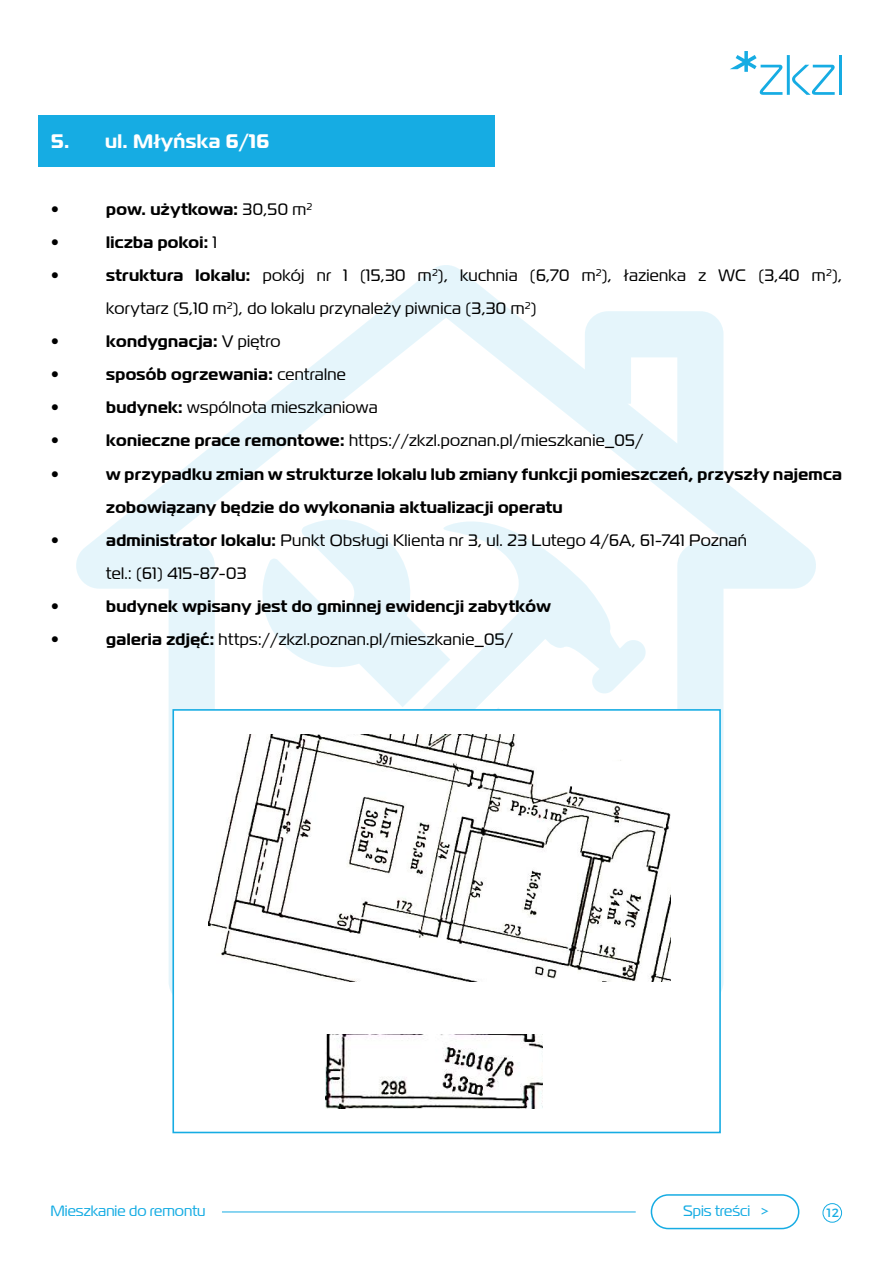
<style>
.page{position:relative;width:893px;height:1263px;background:#fff}
.page>*{position:absolute;margin:0;border:0;box-sizing:border-box;transform-origin:0 0}
.t1{font:700 19.5px "Magistral";letter-spacing:.02em;color:#fff}
.t2{font:16.5px/33px "Magistral";letter-spacing:.02em;color:#000}
.t3{font:700 16.5px/33px "Magistral";letter-spacing:.02em;color:#000}
.t4{font:15px "Magistral";color:#16ace3}
.t5{font:12px "Montserrat";color:#16ace3}
.s1{font-weight:400}
.s2{font-weight:700}
</style>
<div class="page">
<div style="left:823px;top:1203px;width:19px;height:19px;border:1px solid #16ace3;border-radius:50%"></div>
<hr style="left:222px;top:1211px;width:414px;height:1px;background:#16ace3">
<hr style="left:839px;top:55px;width:3px;height:40px;background:#16ace3">
<svg style="left:730px;top:51px;width:105px;height:44px"></svg>
<svg style="left:76px;top:265px;width:740px;height:728px"></svg>
<svg style="left:260px;top:519px;width:385px;height:190px"></svg>
<div style="left:651px;top:1194px;width:148px;height:35px;border:2px solid #16ace3;border-radius:17px"></div>
<div style="left:38px;top:116px;width:457px;height:51px;background:#16ace3"></div>
<div style="left:172px;top:709px;width:549px;height:424px;background:#fff;border:2px solid #16ace3"></div>
<img style="left:208px;top:735px;width:463px;height:246px">
<img style="left:325px;top:1034px;width:217px;height:75px">
<p class="t1" style="left:51px;top:128px;width:220px">5. ul. Młyńska 6/16</p>
<p class="t3" style="left:51px;top:193px;width:9px">•</p>
<p class="t3" style="left:106px;top:193px;width:208px">pow. użytkowa: <span class="s1">30,50 m</span><sup>2</sup></p>
<p class="t3" style="left:51px;top:226px;width:9px">•</p>
<p class="t3" style="left:106px;top:226px;width:112px">liczba pokoi: <span class="s1">1</span></p>
<p class="t3" style="left:51px;top:259px;width:9px">•</p>
<p class="t2" style="left:106px;top:259px;width:737px"><span class="s2">struktura lokalu:</span> pokój nr 1 (15,30 m<sup>2</sup>), kuchnia (6,70 m<sup>2</sup>), łazienka z WC (3,40 m<sup>2</sup>), korytarz (5,10 m<sup>2</sup>), do lokalu przynależy piwnica (3,30 m<sup>2</sup>)</p>
<p class="t3" style="left:51px;top:325px;width:9px">•</p>
<p class="t3" style="left:106px;top:325px;width:176px">kondygnacja: <span class="s1">V piętro</span></p>
<p class="t3" style="left:51px;top:358px;width:9px">•</p>
<p class="t3" style="left:106px;top:358px;width:241px">sposób ogrzewania: <span class="s1">centralne</span></p>
<p class="t3" style="left:51px;top:391px;width:9px">•</p>
<p class="t2" style="left:106px;top:391px;width:273px"><span class="s2">budynek:</span> wspólnota mieszkaniowa</p>
<p class="t3" style="left:51px;top:424px;width:9px">•</p>
<p class="t2" style="left:106px;top:424px;width:539px"><span class="s2">konieczne prace remontowe:</span> https://zkzl.poznan.pl/mieszkanie_05/</p>
<p class="t3" style="left:51px;top:457px;width:9px">•</p>
<p class="t3" style="left:106px;top:457px;width:737px">w przypadku zmian w strukturze lokalu lub zmiany funkcji pomieszczeń, przyszły najemca zobowiązany będzie do wykonania aktualizacji operatu</p>
<p class="t3" style="left:51px;top:523px;width:9px">•</p>
<p class="t2" style="left:106px;top:523px;width:642px"><span class="s2">administrator lokalu:</span> Punkt Obsługi Klienta nr 3, ul. 23 Lutego 4/6A, 61-741 Poznań tel.: (61) 415-87-03</p>
<p class="t3" style="left:51px;top:589px;width:9px">•</p>
<p class="t3" style="left:106px;top:589px;width:446px">budynek wpisany jest do gminnej ewidencji zabytków</p>
<p class="t3" style="left:51px;top:622px;width:9px">•</p>
<p class="t2" style="left:106px;top:622px;width:408px"><span class="s2">galeria zdjęć:</span> https://zkzl.poznan.pl/mieszkanie_05/</p>
<p class="t4" style="left:51px;top:1202px;width:156px">Mieszkanie do remontu</p>
<p class="t4" style="left:683px;top:1202px;width:88px">Spis treści &gt;</p>
<p class="t5" style="left:826px;top:1203px;width:15px">12</p>
</div>
